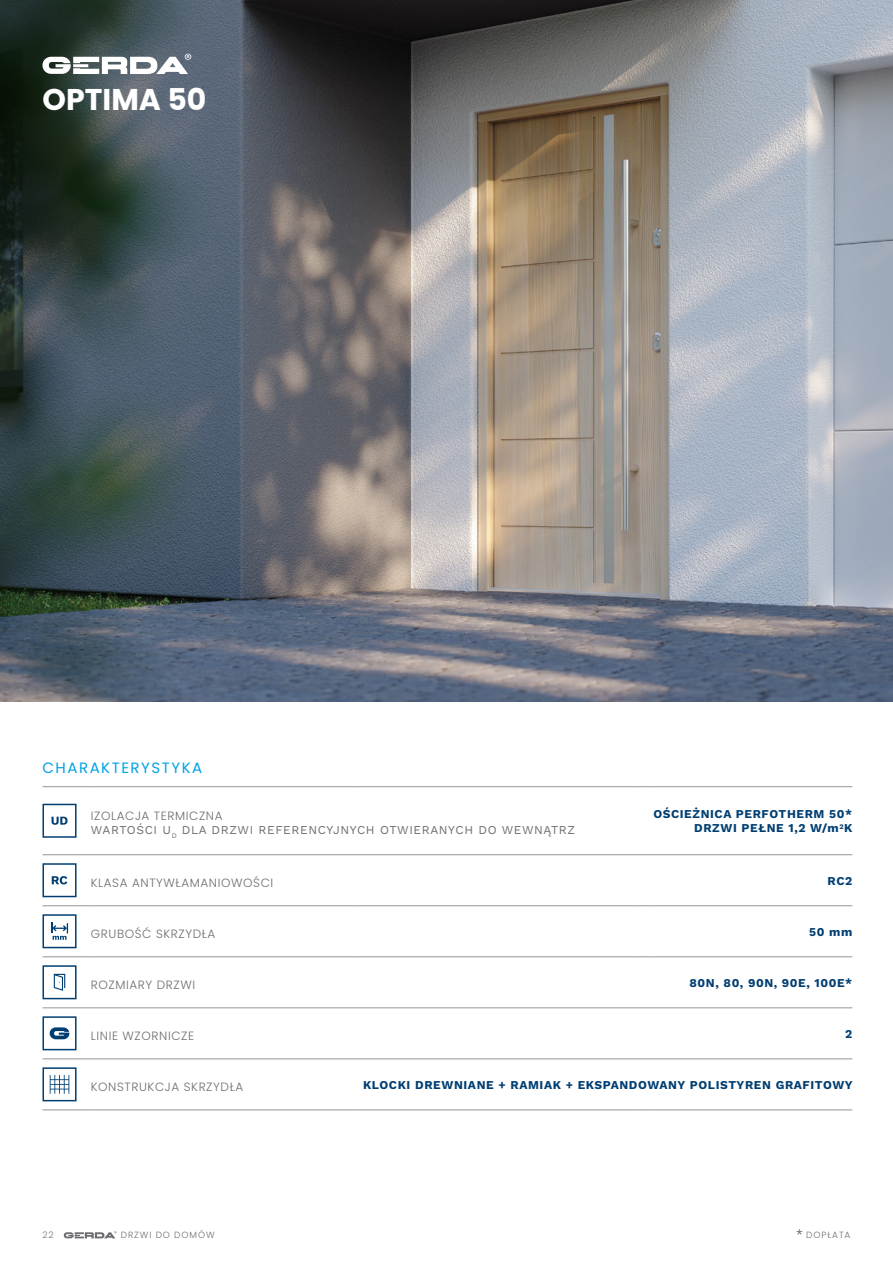
<style>
.page{position:relative;width:893px;height:1263px;background:#fff}
.page>*{position:absolute;margin:0;border:0;box-sizing:border-box;transform-origin:0 0}
.t1{font:700 30px "Poppins";color:#fff}
.t2{font:15px "Poppins";letter-spacing:.1em;color:#00a2e4}
.t3{font:700 12px/14.4px "Work Sans";letter-spacing:.05em;color:#003e72;text-align:right}
.t4{font:300 12px "Poppins";letter-spacing:.05em;color:#6c6d70}
.t5{font:12px "Work Sans";letter-spacing:.05em;color:#6c6d70}
.t6{font:300 9px "Poppins";letter-spacing:.1em;color:#6c6d70}
.s1{font-family:"Work Sans";font-weight:400;font-size:12px;color:#57585a}
</style>
<div class="page">
<hr style="left:43px;top:786px;width:48px;height:1px;background:#939598">
<hr style="left:43px;top:854px;width:48px;height:1px;background:#939598">
<hr style="left:43px;top:905px;width:48px;height:1px;background:#939598">
<hr style="left:43px;top:1058px;width:48px;height:1px;background:#939598">
<hr style="left:43px;top:1110px;width:48px;height:1px;background:#939598">
<hr style="left:91px;top:786px;width:264px;height:1px;background:#939598">
<hr style="left:91px;top:854px;width:264px;height:1px;background:#939598">
<hr style="left:91px;top:905px;width:264px;height:1px;background:#939598">
<hr style="left:91px;top:1058px;width:264px;height:1px;background:#939598">
<hr style="left:91px;top:1110px;width:264px;height:1px;background:#939598">
<hr style="left:355px;top:905px;width:280px;height:1px;background:#939598">
<svg style="left:635px;top:905px;width:13px;height:1px"></svg>
<hr style="left:648px;top:905px;width:204px;height:1px;background:#939598">
<hr style="left:355px;top:1058px;width:280px;height:1px;background:#939598">
<svg style="left:635px;top:1058px;width:13px;height:1px"></svg>
<hr style="left:648px;top:1058px;width:204px;height:1px;background:#939598">
<hr style="left:355px;top:1110px;width:280px;height:1px;background:#939598">
<svg style="left:635px;top:1110px;width:13px;height:1px"></svg>
<hr style="left:648px;top:1110px;width:204px;height:1px;background:#939598">
<hr style="left:43px;top:956px;width:48px;height:1px;background:#939598">
<hr style="left:43px;top:1007px;width:48px;height:1px;background:#939598">
<hr style="left:91px;top:956px;width:264px;height:1px;background:#939598">
<hr style="left:91px;top:1007px;width:264px;height:1px;background:#939598">
<hr style="left:355px;top:956px;width:280px;height:1px;background:#939598">
<svg style="left:635px;top:956px;width:13px;height:1px"></svg>
<hr style="left:648px;top:956px;width:204px;height:1px;background:#939598">
<hr style="left:355px;top:786px;width:280px;height:1px;background:#939598">
<svg style="left:635px;top:786px;width:13px;height:1px"></svg>
<hr style="left:648px;top:786px;width:204px;height:1px;background:#939598">
<hr style="left:355px;top:854px;width:280px;height:1px;background:#939598">
<svg style="left:635px;top:854px;width:13px;height:1px"></svg>
<hr style="left:648px;top:854px;width:204px;height:1px;background:#939598">
<hr style="left:355px;top:1007px;width:280px;height:1px;background:#939598">
<svg style="left:635px;top:1007px;width:13px;height:1px"></svg>
<hr style="left:648px;top:1007px;width:204px;height:1px;background:#939598">
<div style="left:43px;top:804px;width:34px;height:34px;border:2px solid #003e72"></div>
<svg style="left:52px;top:817px;width:16px;height:8px"></svg>
<div style="left:43px;top:863px;width:34px;height:34px;border:2px solid #003e72"></div>
<svg style="left:52px;top:876px;width:15px;height:8px"></svg>
<div style="left:43px;top:914px;width:34px;height:34px;border:2px solid #003e72"></div>
<svg style="left:51px;top:923px;width:17px;height:17px"></svg>
<div style="left:43px;top:965px;width:34px;height:34px;border:2px solid #003e72"></div>
<svg style="left:54px;top:974px;width:11px;height:17px"></svg>
<div style="left:43px;top:1016px;width:34px;height:34px;border:2px solid #003e72"></div>
<svg style="left:50px;top:1027px;width:19px;height:12px"></svg>
<div style="left:43px;top:1067px;width:34px;height:34px;border:2px solid #003e72"></div>
<svg style="left:50px;top:1075px;width:19px;height:19px"></svg>
<img style="left:0;top:0;width:893px;height:702px">
<svg style="left:43px;top:54px;width:148px;height:20px"></svg>
<svg style="left:64px;top:1231px;width:53px;height:7px"></svg>
<p class="t1" style="left:43px;top:82px;width:165px">OPTIMA 50</p>
<p class="t2" style="left:43px;top:759px;width:161px">CHARAKTERYSTYKA</p>
<p class="t4" style="left:91px;top:809px;width:133px">IZOLACJA TERMICZNA</p>
<p class="t5" style="left:91px;top:823px;width:486px">WARTOŚCI U<sub>D</sub> DLA DRZWI REFERENCYJNYCH OTWIERANYCH DO WEWNĄTRZ</p>
<p class="t3" style="left:653px;top:807px;width:200px">OŚCIEŻNICA PERFOTHERM 50*<br>DRZWI PEŁNE 1,2 W/m<sup>2</sup>K</p>
<p class="t4" style="left:91px;top:875px;width:184px">KLASA ANTYWŁAMANIOWOŚCI</p>
<p class="t3" style="left:828px;top:874px;width:26px">RC2</p>
<p class="t4" style="left:91px;top:926px;width:126px">GRUBOŚĆ SKRZYDŁA</p>
<p class="t3" style="left:809px;top:925px;width:45px">50 mm</p>
<p class="t4" style="left:91px;top:977px;width:106px">ROZMIARY DRZWI</p>
<p class="t3" style="left:689px;top:976px;width:164px">80N, 80, 90N, 90E, 100E*</p>
<p class="t4" style="left:91px;top:1028px;width:105px">LINIE WZORNICZE</p>
<p class="t3" style="left:845px;top:1027px;width:9px">2</p>
<p class="t4" style="left:91px;top:1079px;width:154px">KONSTRUKCJA SKRZYDŁA</p>
<p class="t3" style="left:363px;top:1078px;width:491px">KLOCKI DREWNIANE + RAMIAK + EKSPANDOWANY POLISTYREN GRAFITOWY</p>
<p class="t6" style="left:43px;top:1230px;width:13px">22</p>
<p class="t6" style="left:121px;top:1230px;width:95px">DRZWI DO DOMÓW</p>
<p class="t6" style="left:796px;top:1230px;width:56px"><span class="s1">*</span> DOPŁATA</p>
</div>
